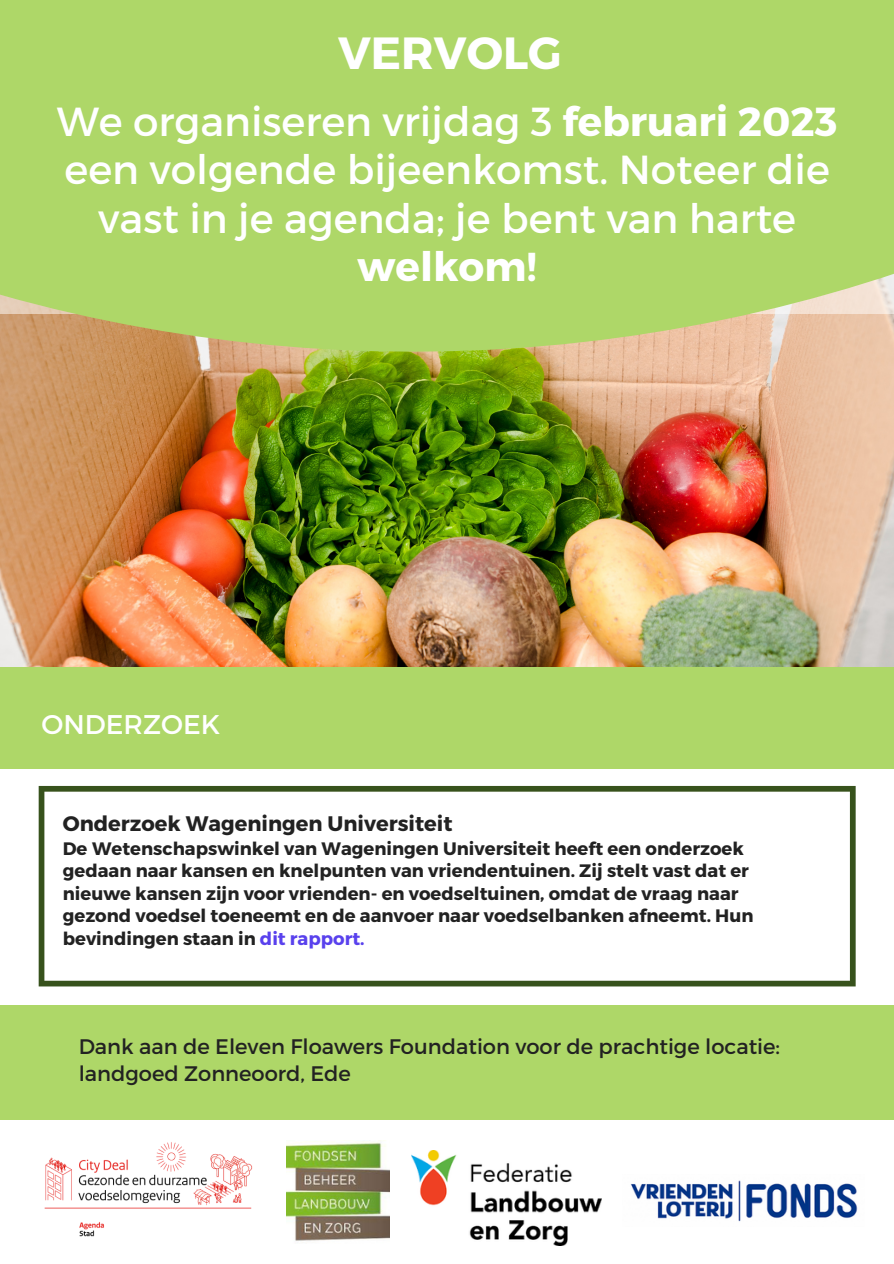
<style>
.page{position:relative;width:894px;height:1264px;background:#fff}
.page>*{position:absolute;margin:0;border:0;box-sizing:border-box;transform-origin:0 0}
.t1{font:700 45px "Montserrat";color:#fff}
.t2{font:40.5px/48.4px "Montserrat";color:#fff;text-align:center}
.t3{font:700 40.5px "Montserrat";color:#fff}
.t4{font:27px "Montserrat";color:#fff}
.t5{font:21px/27px "Montserrat";color:#222}
.t6{font:700 21px "Montserrat";color:#222}
.t7{font:700 18px/22.5px "Montserrat";color:#222}
.s1{font-weight:700}
.s2{color:#5941ed}
</style>
<div class="page">
<svg style="left:39px;top:833px;width:816px;height:153px"></svg>
<img style="left:0;top:0;width:893px;height:833px">
<img style="left:44px;top:1142px;width:209px;height:95px">
<img style="left:286px;top:1140px;width:103px;height:101px">
<img style="left:411px;top:1150px;width:190px;height:95px">
<img style="left:630px;top:1180px;width:228px;height:42px">
<div style="left:0;top:667px;width:893px;height:101px;background:#aed768"></div>
<div style="left:0;top:1004px;width:893px;height:115px;background:#aed768"></div>
<h1 class="t1" style="left:338px;top:23px;width:225px">VERVOLG</h1>
<h2 class="t2" style="left:57px;top:95px;width:782px">We organiseren vrijdag 3 <span class="s1">februari 2023 </span>een volgende bijeenkomst. Noteer die vast in je agenda; je bent van harte</h2>
<h2 class="t3" style="left:357px;top:240px;width:181px">welkom!</h2>
<h3 class="t4" style="left:41px;top:706px;width:180px">ONDERZOEK</h3>
<p class="t6" style="left:63px;top:810px;width:391px">Onderzoek Wageningen Universiteit</p>
<p class="t7" style="left:63px;top:836px;width:692px">De Wetenschapswinkel van Wageningen Universiteit heeft een onderzoek gedaan naar kansen en knelpunten van vriendentuinen. Zij stelt vast dat er nieuwe kansen zijn voor vrienden- en voedseltuinen, omdat de vraag naar gezond voedsel toeneemt en de aanvoer naar voedselbanken afneemt. Hun bevindingen staan in <span class="s2">dit rapport.</span></p>
<p class="t5" style="left:79px;top:1032px;width:702px">Dank aan de Eleven Floawers Foundation voor de prachtige locatie: landgoed Zonneoord, Ede</p>
</div>
